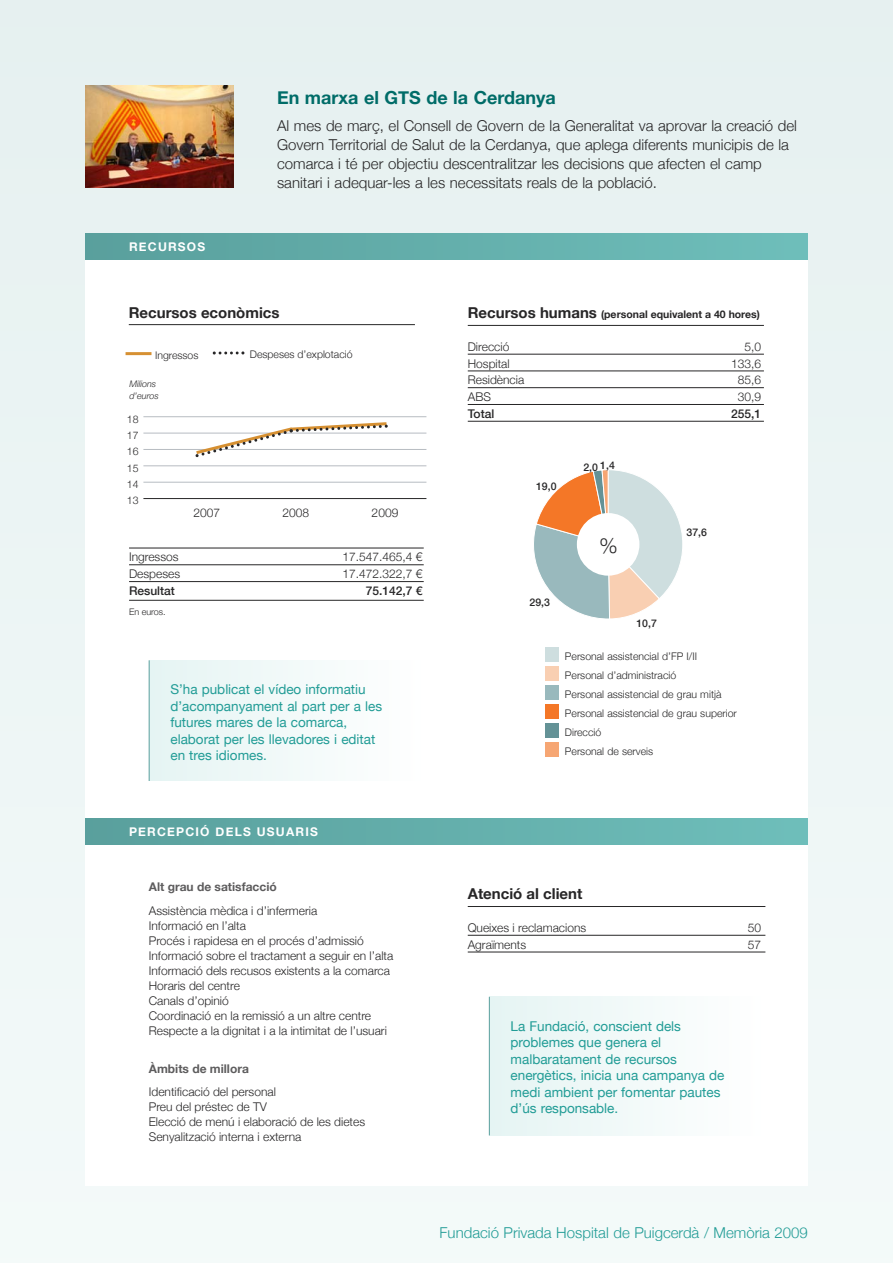
<style>
.page{position:relative;width:893px;height:1263px;background:#e9f3f3}
.page>*{position:absolute;margin:0;border:0;box-sizing:border-box;transform-origin:0 0}
.t1{font:300 21px "Helvetica Neue";color:#272627}
.t2{font:700 18px "Helvetica Neue";color:#006c68}
.t3{font:300 15px/18.8px "Helvetica Neue";color:#272627}
.t4{font:300 15px "Helvetica Neue";color:#219c96}
.t5{font:700 15px "Helvetica Neue";color:#272627}
.t6{font:13.5px/16.5px "Helvetica Neue";color:#219c96}
.t7{font:300 12px/15px "Helvetica Neue";color:#272627}
.t8{font:700 12px "Helvetica Neue";color:#5d5c5d}
.t9{font:700 12px "Helvetica Neue";letter-spacing:.1em;color:#fff}
.t10{font:500 12px "Helvetica Neue";color:#272627}
.t11{font:300 10.5px/16.2px "Helvetica Neue";color:#272627;text-align:justify}
.t12{font:700 10.5px "Helvetica Neue";color:#272627}
.t13{font:500 10.5px "Helvetica Neue";color:#272627}
.t14{font:italic 300 9px/12.6px "Helvetica Neue";color:#272627}
.t15{font:300 9px "Helvetica Neue";color:#272627}
.s1{font-size:15px}
</style>
<div class="page">
<div style="left:85px;top:246px;width:723px;height:939px;background:#fff"></div>
<img style="left:85px;top:85px;width:149px;height:102px">
<div style="left:85px;top:234px;width:723px;height:25px;background:linear-gradient(to right,#599f9d,#6ebebb)"></div>
<hr style="left:129px;top:324px;width:286px;height:1px;background:#272627">
<hr style="left:129px;top:548px;width:295px;height:1px;background:#272627">
<hr style="left:129px;top:564px;width:295px;height:1px;background:#272627">
<hr style="left:129px;top:581px;width:295px;height:1px;background:#272627">
<hr style="left:129px;top:600px;width:295px;height:1px;background:#272627">
<hr style="left:143px;top:416px;width:283px;height:1px;background:#b7bcc2">
<hr style="left:143px;top:433px;width:283px;height:1px;background:#b7bcc2">
<hr style="left:143px;top:449px;width:283px;height:1px;background:#b7bcc2">
<hr style="left:143px;top:465px;width:283px;height:1px;background:#b7bcc2">
<hr style="left:143px;top:482px;width:283px;height:1px;background:#b7bcc2">
<hr style="left:143px;top:498px;width:283px;height:1px;background:#272627">
<hr style="left:126px;top:352px;width:25px;height:3px;background:#d69032">
<svg style="left:213px;top:351px;width:31px;height:3px"></svg>
<hr style="left:468px;top:325px;width:296px;height:1px;background:#272627">
<hr style="left:468px;top:354px;width:296px;height:1px;background:#272627">
<hr style="left:468px;top:371px;width:296px;height:1px;background:#272627">
<hr style="left:468px;top:387px;width:296px;height:1px;background:#272627">
<hr style="left:468px;top:404px;width:296px;height:1px;background:#272627">
<hr style="left:468px;top:421px;width:296px;height:1px;background:#272627">
<svg style="left:534px;top:470px;width:149px;height:149px"></svg>
<div style="left:577px;top:513px;width:62px;height:63px;background:#fff;border-radius:50%"></div>
<hr style="left:149px;top:660px;width:1px;height:121px;background:#599f9d">
<hr style="left:468px;top:906px;width:297px;height:1px;background:#272627">
<hr style="left:468px;top:935px;width:297px;height:1px;background:#272627">
<hr style="left:468px;top:952px;width:297px;height:1px;background:#272627">
<hr style="left:489px;top:997px;width:1px;height:138px;background:#599f9d">
<div style="left:545px;top:647px;width:14px;height:14px;background:#cededf"></div>
<div style="left:545px;top:666px;width:14px;height:14px;background:#f9cfb2"></div>
<div style="left:545px;top:685px;width:14px;height:15px;background:#99b9bd"></div>
<div style="left:545px;top:705px;width:14px;height:14px;background:#f47727"></div>
<div style="left:545px;top:724px;width:14px;height:14px;background:#649296"></div>
<div style="left:545px;top:743px;width:14px;height:14px;background:#f6a673"></div>
<div style="left:85px;top:819px;width:723px;height:25px;background:linear-gradient(to right,#599f9d,#6ebebb)"></div>
<svg style="left:193px;top:422px;width:197px;height:36px"></svg>
<p class="t9" style="left:129px;top:239px;width:78px">RECURSOS</p>
<h2 class="t2" style="left:277px;top:87px;width:280px">En marxa el GTS de la Cerdanya</h2>
<p class="t3" style="left:277px;top:116px;width:521px">Al mes de març, el Consell de Govern de la Generalitat va aprovar la creació del Govern Territorial de Salut de la Cerdanya, que aplega diferents municipis de la comarca i té per objectiu descentralitzar les decisions que afecten el camp sanitari i adequar-les a les necessitats reals de la població.</p>
<p class="t5" style="left:129px;top:303px;width:152px">Recursos econòmics</p>
<p class="t11" style="left:155px;top:347px;width:45px">Ingressos</p>
<p class="t11" style="left:250px;top:346px;width:104px">Despeses d’explotació</p>
<p class="t14" style="left:129px;top:377px;width:31px">Milions d’euros</p>
<p class="t11" style="left:127px;top:411px;width:13px">18<br>17<br>16<br>15<br>14<br>13</p>
<p class="t7" style="left:194px;top:505px;width:28px">2007</p>
<p class="t7" style="left:283px;top:505px;width:28px">2008</p>
<p class="t7" style="left:372px;top:505px;width:28px">2009</p>
<p class="t7" style="left:129px;top:549px;width:51px">Ingressos</p>
<p class="t7" style="left:342px;top:549px;width:82px">17.547.465,4 €</p>
<p class="t7" style="left:129px;top:566px;width:53px">Despeses</p>
<p class="t7" style="left:342px;top:566px;width:82px">17.472.322,7 €</p>
<p class="t10" style="left:129px;top:583px;width:47px">Resultat</p>
<p class="t10" style="left:366px;top:583px;width:58px">75.142,7 €</p>
<p class="t15" style="left:129px;top:607px;width:38px">En euros.</p>
<p class="t6" style="left:170px;top:681px;width:213px">S’ha publicat el vídeo informatiu d’acompanyament al part per a les futures mares de la comarca, elaborat per les llevadores i editat en tres idiomes.</p>
<p class="t9" style="left:129px;top:824px;width:190px">PERCEPCIÓ DELS USUARIS</p>
<p class="t8" style="left:149px;top:879px;width:129px">Alt grau de satisfacció</p>
<p class="t7" style="left:149px;top:902px;width:246px">Assistència mèdica i d’infermeria<br>Informació en l’alta<br>Procés i rapidesa en el procés d’admissió Informació sobre el tractament a seguir en l’alta Informació dels recusos existents a la comarca Horaris del centre<br>Canals d’opinió<br>Coordinació en la remissió a un altre centre Respecte a la dignitat i a la intimitat de l’usuari</p>
<p class="t8" style="left:149px;top:1061px;width:102px">Àmbits de millora</p>
<p class="t7" style="left:149px;top:1084px;width:218px">Identificació del personal<br>Preu del préstec de TV<br>Elecció de menú i elaboració de les dietes<br>Senyalització interna i externa</p>
<p class="t12" style="left:468px;top:308px;width:294px"><span class="s1">Recursos humans</span> (personal equivalent a 40 hores)</p>
<p class="t7" style="left:468px;top:339px;width:43px">Direcció</p>
<p class="t7" style="left:744px;top:339px;width:18px">5,0</p>
<p class="t7" style="left:468px;top:356px;width:43px">Hospital</p>
<p class="t7" style="left:731px;top:356px;width:32px">133,6</p>
<p class="t7" style="left:468px;top:372px;width:58px">Residència</p>
<p class="t7" style="left:738px;top:372px;width:25px">85,6</p>
<p class="t7" style="left:468px;top:389px;width:25px">ABS</p>
<p class="t7" style="left:738px;top:389px;width:25px">30,9</p>
<p class="t10" style="left:468px;top:406px;width:28px">Total</p>
<p class="t10" style="left:731px;top:406px;width:32px">255,1</p>
<p class="t13" style="left:536px;top:480px;width:22px">19,0</p>
<p class="t13" style="left:583px;top:460px;width:33px">2,0 1,4</p>
<h1 class="t1" style="left:599px;top:532px;width:20px">%</h1>
<p class="t13" style="left:687px;top:526px;width:22px">37,6</p>
<p class="t13" style="left:529px;top:596px;width:22px">29,3</p>
<p class="t13" style="left:636px;top:617px;width:22px">10,7</p>
<p class="t11" style="left:565px;top:646px;width:173px;line-height:19px;text-align:left">Personal assistencial d’FP I/II<br>Personal d’administració<br>Personal assistencial de grau mitjà<br>Personal assistencial de grau superior<br>Direcció<br>Personal de serveis</p>
<p class="t5" style="left:468px;top:884px;width:116px">Atenció al client</p>
<p class="t7" style="left:468px;top:920px;width:120px">Queixes i reclamacions</p>
<p class="t7" style="left:748px;top:920px;width:15px">50</p>
<p class="t7" style="left:468px;top:937px;width:60px">Agraïments</p>
<p class="t7" style="left:748px;top:937px;width:15px">57</p>
<p class="t6" style="left:511px;top:1017px;width:215px">La Fundació, conscient dels problemes que genera el malbaratament de recursos energètics, inicia una campanya de medi ambient per fomentar pautes d’ús responsable.</p>
<p class="t4" style="left:440px;top:1224px;width:370px">Fundació Privada Hospital de Puigcerdà / Memòria 2009</p>
</div>
